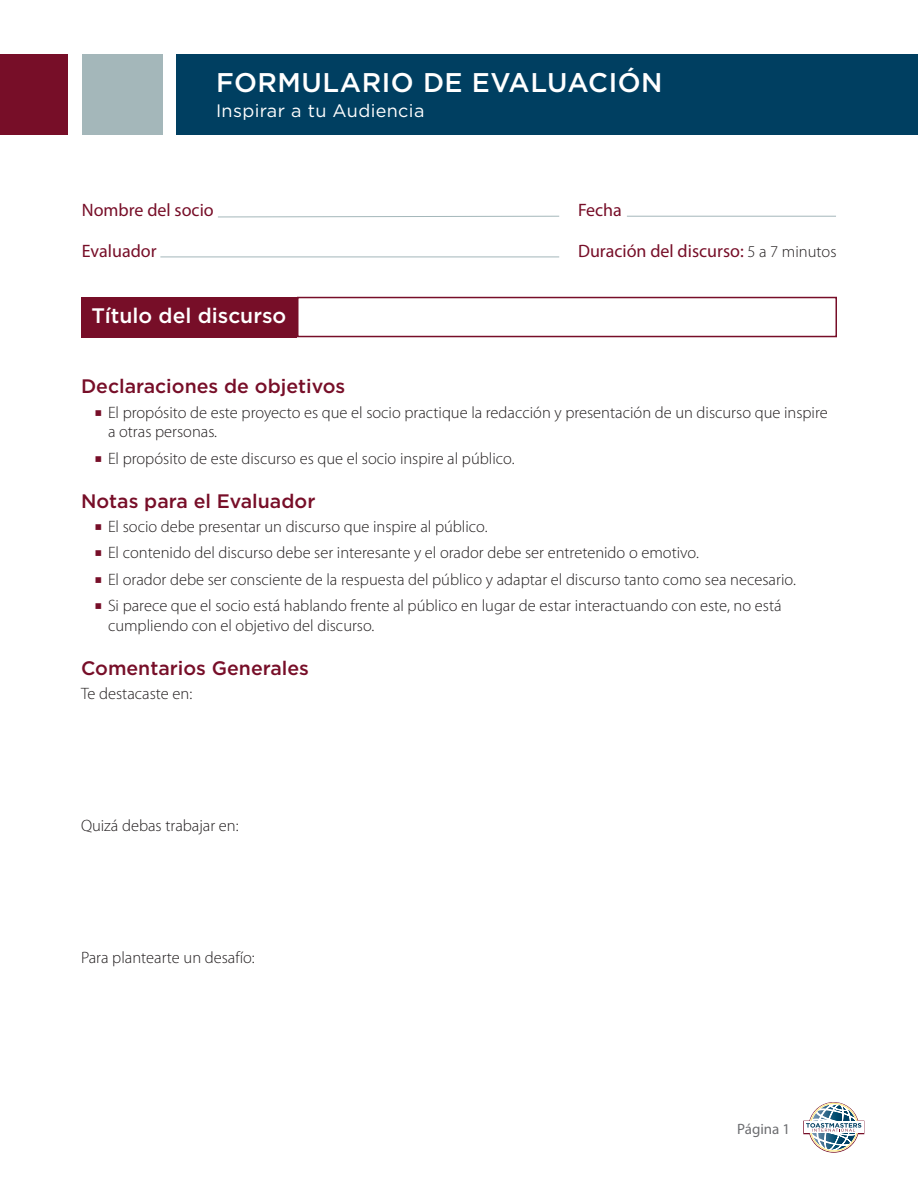
<style>
.page{position:relative;width:918px;height:1188px;background:#fff}
.page>*{position:absolute;margin:0;border:0;box-sizing:border-box;transform-origin:0 0}
.t1{font:500 27px "Gotham";letter-spacing:.02em;color:#fff}
.t2{font:500 21px "Gotham";color:#fff}
.t3{font:500 19.5px "Gotham";color:#770e28}
.t4{font:18px "Myriad Pro";color:#770e28}
.t5{font:18px "Gotham";letter-spacing:.02em;color:#fff}
.t6{font:300 16.5px/19.8px "Myriad Pro";color:#231f20}
.t7{font:15px "Myriad Pro";color:#6c6d70}
.s1{font-weight:300;font-size:16.5px;color:#231f20}
.s2{font-family:"Minion Pro";font-weight:700;font-stretch:condensed;font-size:19.5px;color:#770e28}
</style>
<div class="page">
<svg style="left:803px;top:1102px;width:61px;height:51px"></svg>
<div style="left:176px;top:54px;width:742px;height:81px;background:#003f61"></div>
<div style="left:82px;top:54px;width:81px;height:81px;background:#a4b7ba"></div>
<div style="left:0;top:54px;width:68px;height:81px;background:#770e28"></div>
<div style="left:297px;top:297px;width:540px;height:40px;border:2px solid #770e28"></div>
<div style="left:81px;top:297px;width:216px;height:40px;background:#770e28"></div>
<svg style="left:218px;top:215px;width:342px;height:3px"></svg>
<hr style="left:627px;top:216px;width:209px;height:1px;background:#a4b7ba">
<hr style="left:160px;top:257px;width:399px;height:1px;background:#a4b7ba">
<h1 class="t1" style="left:216px;top:65px;width:448px">FORMULARIO DE EVALUACIÓN</h1>
<p class="t5" style="left:216px;top:99px;width:210px">Inspirar a tu Audiencia</p>
<p class="t4" style="left:82px;top:199px;width:133px">Nombre del socio</p>
<p class="t4" style="left:578px;top:199px;width:45px">Fecha</p>
<p class="t4" style="left:578px;top:240px;width:260px">Duración del discurso: <span class="s1">5 a 7 minutos</span></p>
<p class="t4" style="left:82px;top:240px;width:76px">Evaluador</p>
<p class="t2" style="left:92px;top:302px;width:196px">Título del discurso</p>
<p class="t3" style="left:81px;top:374px;width:266px">Declaraciones de objetivos</p>
<p class="t6" style="left:108px;top:402px;width:721px;text-indent:-14px"><span class="s2">■</span> El propósito de este proyecto es que el socio practique la redacción y presentación de un discurso que inspire a otras personas.</p>
<p class="t6" style="left:94px;top:448px;width:422px"><span class="s2">■</span> El propósito de este discurso es que el socio inspire al público.</p>
<p class="t3" style="left:81px;top:488px;width:236px">Notas para el Evaluador</p>
<p class="t6" style="left:94px;top:516px;width:395px"><span class="s2">■</span> El socio debe presentar un discurso que inspire al público.</p>
<p class="t6" style="left:94px;top:543px;width:606px"><span class="s2">■</span> El contenido del discurso debe ser interesante y el orador debe ser entretenido o emotivo.</p>
<p class="t6" style="left:94px;top:569px;width:703px"><span class="s2">■</span> El orador debe ser consciente de la respuesta del público y adaptar el discurso tanto como sea necesario.</p>
<p class="t6" style="left:108px;top:596px;width:675px;text-indent:-14px"><span class="s2">■</span> Si parece que el socio está hablando frente al público en lugar de estar interactuando con este, no está cumpliendo con el objetivo del discurso.</p>
<p class="t3" style="left:81px;top:655px;width:229px">Comentarios Generales</p>
<p class="t6" style="left:81px;top:683px;width:113px">Te destacaste en:</p>
<p class="t6" style="left:81px;top:815px;width:159px">Quizá debas trabajar en:</p>
<p class="t6" style="left:81px;top:947px;width:175px">Para plantearte un desafío:</p>
<p class="t7" style="left:737px;top:1120px;width:55px">Página 1</p>
</div>
